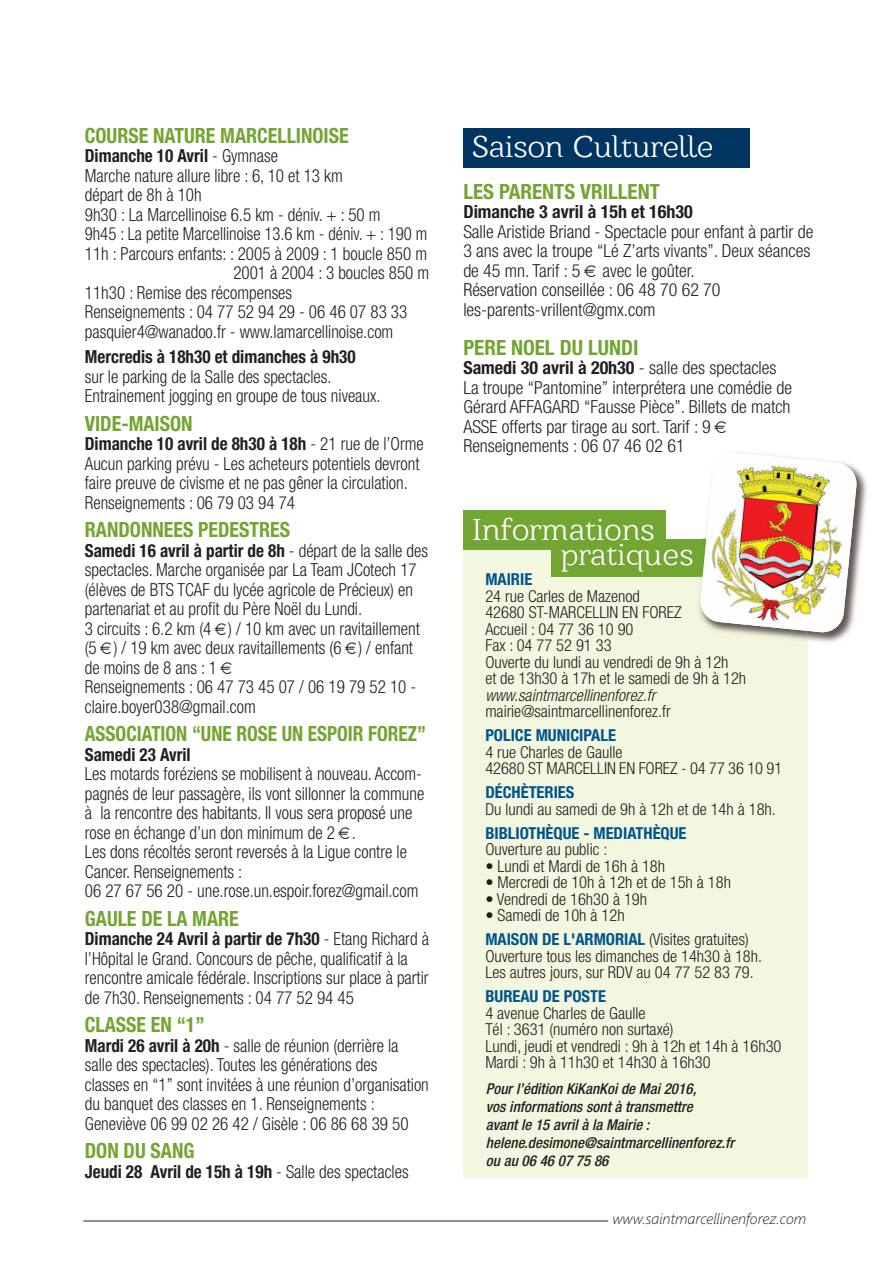
<style>
.page{position:relative;width:893px;height:1263px;background:#fff}
.page>*{position:absolute;margin:0;border:0;box-sizing:border-box;transform-origin:0 0}
.t1{font:31.05px "Barkentina";color:#fff}
.t2{font:700 condensed 21px "Helvetica Neue";color:#73a532;scale:.95 1}
.t3{font:700 condensed 21px "Helvetica Neue";color:#73a532}
.t4{font:700 condensed 21px "Helvetica Neue";color:#73a532;scale:.92 1}
.t5{font:300 condensed 18px/19.5px "Helvetica Neue";color:#231f20;scale:.95 1}
.t6{font:300 condensed 18px/19.5px "Helvetica Neue";color:#231f20}
.t7{font:700 condensed 18px "Helvetica Neue";color:#231f20;scale:.95 1}
.t8{font:300 condensed 18px "Helvetica Neue";color:#231f20;scale:.93 1}
.t9{font:700 condensed 18px "Helvetica Neue";color:#231f20}
.t10{font:300 condensed 16.5px/16.5px "Helvetica Neue";color:#231f20}
.t11{font:700 condensed 16.5px "Helvetica Neue";color:#00548e}
.t12{font:italic 300 condensed 16.5px "Helvetica Neue";color:#231f20}
.t13{font:italic 500 condensed 15px/18px "Helvetica Neue";color:#231f20}
.t14{font:italic 15px "Webly Sleek UI Light";color:#231f20}
.s1{font-weight:300}
.s2{font-weight:700}
.s3{font-weight:700;color:#00548e}
</style>
<div class="page">
<hr style="left:83px;top:1221px;width:525px;height:1px;background:#231f20">
<div style="left:463px;top:550px;width:345px;height:628px;background:#f3f7df"></div>
<div style="left:463px;top:510px;width:203px;height:40px;background:#73a532"></div>
<div style="left:551px;top:539px;width:157px;height:38px;background:#73a532"></div>
<div style="left:463px;top:128px;width:287px;height:39px;background:#003562"></div>
<img style="left:808px;top:468px;width:59px;height:175px">
<img style="left:738px;top:633px;width:70px;height:7px">
<img style="left:701px;top:455px;width:156px;height:178px">
<p class="t2" style="left:85px;top:128px;width:279px">COURSE NATURE MARCELLINOISE</p>
<p class="t7" style="left:85px;top:149px;width:205px">Dimanche 10 Avril <span class="s1">- Gymnase</span></p>
<p class="t5" style="left:85px;top:167px;width:273px">Marche nature allure libre : 6, 10 et 13 km</p>
<p class="t5" style="left:85px;top:187px;width:125px">départ de 8h à 10h</p>
<p class="t5" style="left:85px;top:206px;width:313px">9h30 : La Marcellinoise 6.5 km - déniv. + : 50 m</p>
<p class="t8" style="left:85px;top:227px;width:370px">9h45 : La petite Marcellinoise 13.6 km - déniv. + : 190 m</p>
<p class="t5" style="left:85px;top:245px;width:362px">11h : Parcours enfants: : 2005 à 2009 : 1 boucle 850 m</p>
<p class="t5" style="left:233px;top:265px;width:208px">2001 à 2004 : 3 boucles 850 m</p>
<p class="t5" style="left:85px;top:284px;width:220px">11h30 : Remise des récompenses</p>
<p class="t5" style="left:85px;top:304px;width:341px">Renseignements : 04 77 52 94 29 - 06 46 07 83 33</p>
<p class="t5" style="left:85px;top:323px;width:326px">pasquier4@wanadoo.fr - www.lamarcellinoise.com</p>
<p class="t7" style="left:85px;top:350px;width:287px">Mercredis à 18h30 et dimanches à 9h30</p>
<p class="t5" style="left:85px;top:368px;width:313px">sur le parking de la Salle des spectacles.<br>Entrainement jogging en groupe de tous niveaux.</p>
<p class="t2" style="left:85px;top:416px;width:115px">VIDE-MAISON</p>
<p class="t5" style="left:85px;top:436px;width:358px"><span class="s2">Dimanche 10 avril de 8h30 à 18h</span> - 21 rue de l’Orme Aucun parking prévu - Les acheteurs potentiels devront faire preuve de civisme et ne pas gêner la circulation.<br>Renseignements : 06 79 03 94 74</p>
<p class="t2" style="left:85px;top:522px;width:218px">RANDONNEES PEDESTRES</p>
<p class="t5" style="left:85px;top:542px;width:363px"><span class="s2">Samedi 16 avril à partir de 8h</span> - départ de la salle des spectacles. Marche organisée par La Team JCotech 17 (élèves de BTS TCAF du lycée agricole de Précieux) en partenariat et au profit du Père Noël du Lundi.<br>3 circuits : 6.2 km (4 ) / 10 km avec un ravitaillement (5 ) / 19 km avec deux ravitaillements (6 ) / enfant de moins de 8 ans : 1<br>Renseignements : 06 47 73 45 07 / 06 19 79 52 10 - claire.boyer038@gmail.com</p>
<p class="t4" style="left:85px;top:726px;width:372px">ASSOCIATION “UNE ROSE UN ESPOIR FOREZ”</p>
<p class="t7" style="left:85px;top:748px;width:113px">Samedi 23 Avril</p>
<p class="t5" style="left:85px;top:766px;width:359px">Les motards foréziens se mobilisent à nouveau. Accom&shy;pagnés de leur passagère, ils vont sillonner la commune à la rencontre des habitants. Il vous sera proposé une rose en échange d’un don minimum de 2 .<br>Les dons récoltés seront reversés à la Ligue contre le Cancer. Renseignements :<br>06 27 67 56 20 - une.rose.un.espoir.forez@gmail.com</p>
<p class="t2" style="left:85px;top:911px;width:163px">GAULE DE LA MARE</p>
<p class="t5" style="left:85px;top:931px;width:364px"><span class="s2">Dimanche 24 Avril à partir de 7h30</span> - Etang Richard à l’Hôpital le Grand. Concours de pêche, qualificatif à la rencontre amicale fédérale. Inscriptions sur place à partir de 7h30. Renseignements : 04 77 52 94 45</p>
<p class="t2" style="left:85px;top:1017px;width:128px">CLASSE EN “1”</p>
<p class="t5" style="left:85px;top:1037px;width:364px"><span class="s2">Mardi 26 avril à 20h</span> - salle de réunion (derrière la salle des spectacles). Toutes les générations des<br>classes en “1” sont invitées à une réunion d’organisation du banquet des classes en 1. Renseignements :<br>Geneviève 06 99 02 26 42 / Gisèle : 06 86 68 39 50</p>
<p class="t2" style="left:85px;top:1143px;width:117px">DON DU SANG</p>
<p class="t7" style="left:85px;top:1165px;width:342px">Jeudi 28 Avril de 15h à 19h <span class="s1">- Salle des spectacles</span></p>
<h1 class="t1" style="left:472px;top:129px;width:243px">Saison Culturelle</h1>
<p class="t3" style="left:463px;top:184px;width:198px">LES PARENTS VRILLENT</p>
<p class="t9" style="left:463px;top:205px;width:231px">Dimanche 3 avril à 15h et 16h30</p>
<p class="t6" style="left:463px;top:223px;width:352px">Salle Aristide Briand - Spectacle pour enfant à partir de 3 ans avec la troupe “Lé Z’arts vivants”. Deux séances de 45 mn. Tarif : 5 avec le goûter.<br>Réservation conseillée : 06 48 70 62 70 les-parents-vrillent@gmx.com</p>
<p class="t3" style="left:463px;top:340px;width:177px">PERE NOEL DU LUNDI</p>
<p class="t6" style="left:463px;top:360px;width:330px"><span class="s2">Samedi 30 avril à 20h30</span> - salle des spectacles La troupe “Pantomine” interprétera une comédie de Gérard AFFAGARD “Fausse Pièce”. Billets de match ASSE offerts par tirage au sort. Tarif : 9<br>Renseignements : 06 07 46 02 61</p>
<h1 class="t1" style="left:472px;top:511px;width:184px">Informations</h1>
<p class="t11" style="left:485px;top:573px;width:48px">MAIRIE</p>
<p class="t10" style="left:485px;top:589px;width:262px">24 rue Carles de Mazenod<br>42680 ST-MARCELLIN EN FOREZ<br>Accueil : 04 77 36 10 90<br>Fax : 04 77 52 91 33<br>Ouverte du lundi au vendredi de 9h à 12h<br>et de 13h30 à 17h et le samedi de 9h à 12h</p>
<p class="t12" style="left:485px;top:689px;width:175px">www.saintmarcellinenforez.fr</p>
<p class="t10" style="left:485px;top:704px;width:187px">mairie@saintmarcellinenforez.fr</p>
<p class="t11" style="left:485px;top:729px;width:132px">POLICE MUNICIPALE</p>
<p class="t10" style="left:485px;top:745px;width:298px">4 rue Charles de Gaulle<br>42680 ST MARCELLIN EN FOREZ - 04 77 36 10 91</p>
<p class="t11" style="left:485px;top:786px;width:91px">DÉCHÈTERIES</p>
<p class="t10" style="left:485px;top:802px;width:292px">Du lundi au samedi de 9h à 12h et de 14h à 18h.</p>
<p class="t11" style="left:485px;top:827px;width:203px">BIBLIOTHÈQUE - MEDIATHÈQUE</p>
<p class="t10" style="left:485px;top:842px;width:123px">Ouverture au public :</p>
<p class="t10" style="left:485px;top:859px;width:181px">• Lundi et Mardi de 16h à 18h</p>
<p class="t10" style="left:485px;top:875px;width:247px">• Mercredi de 10h à 12h et de 15h à 18h</p>
<p class="t10" style="left:485px;top:892px;width:163px">• Vendredi de 16h30 à 19h</p>
<p class="t10" style="left:485px;top:905px;width:265px;line-height:24px">• Samedi de 10h à 12h<br><span class="s3">MAISON DE L'ARMORIAL</span> (Visites gratuites)</p>
<p class="t10" style="left:485px;top:949px;width:278px">Ouverture tous les dimanches de 14h30 à 18h.<br>Les autres jours, sur RDV au 04 77 52 83 79.</p>
<p class="t11" style="left:485px;top:990px;width:122px">BUREAU DE POSTE</p>
<p class="t10" style="left:485px;top:1006px;width:298px">4 avenue Charles de Gaulle<br>Tél : 3631 (numéro non surtaxé)<br>Lundi, jeudi et vendredi : 9h à 12h et 14h à 16h30<br>Mardi : 9h à 11h30 et 14h30 à 16h30</p>
<h1 class="t1" style="left:560px;top:536px;width:135px">pratiques</h1>
<p class="t13" style="left:486px;top:1081px;width:253px">Pourl’édition KiKanKoide Mai2016,<br>vos informations sont à transmettre<br>avant le 15 avrilà la Mairie : helene.desimone@saintmarcellinenforez.fr ou au 06 46 07 75 86</p>
<p class="t14" style="left:612px;top:1210px;width:195px">www.saintmarcellinenforez.com</p>
</div>
